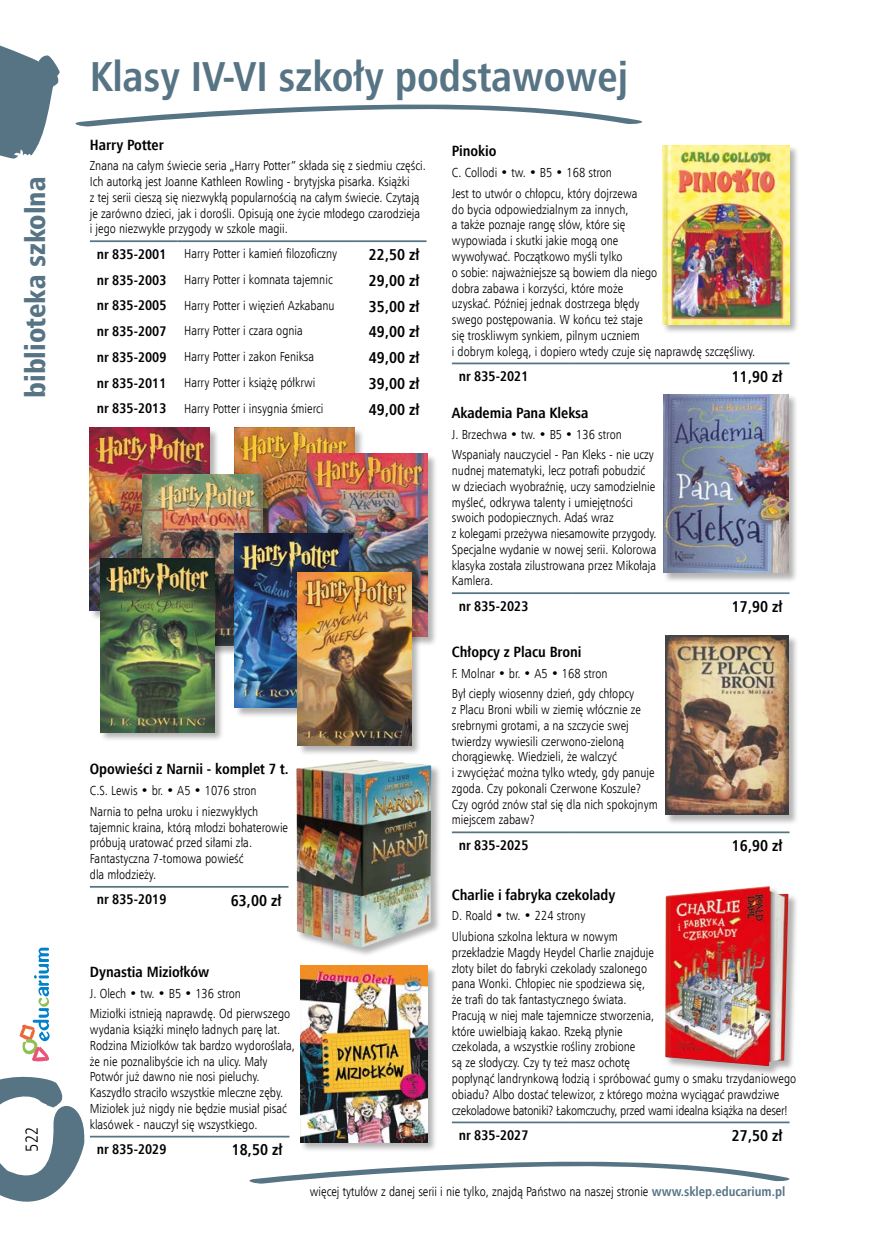
<style>
.page{position:relative;width:869px;height:1241px;background:#fff}
.page>*{position:absolute;margin:0;border:0;box-sizing:border-box;transform-origin:0 0}
.t1{font:700 42px "Humnst 777 Cn EU";color:#577485}
.t2{font:28px "Humnst 777 Blk Cn EU";color:#577485}
.t3{font:17.5px "Humnst 777 Lt Cn EU";color:#000}
.t4{font:700 15.75px "Humnst 777 Cn EU";color:#000}
.t5{font:700 14.88px "Humnst 777 Cn EU";color:#000}
.t6{font:700 14px "Humnst 777 Cn EU";color:#000}
.t7{font:13.12px/15.8px "Humnst 777 Lt Cn EU";color:#000}
.s1{font-family:"Humnst 777 Cn EU";font-weight:700;color:#577485}
</style>
<div class="page">
<svg style="left:0;top:45px;width:60px;height:114px"></svg>
<svg style="left:0;top:947px;width:85px;height:255px"></svg>
<svg style="left:249px;top:1161px;width:541px;height:23px"></svg>
<hr style="left:90px;top:885px;width:119px;height:2px;background:#577485">
<hr style="left:209px;top:885px;width:79px;height:2px;background:#577485">
<hr style="left:451px;top:362px;width:119px;height:2px;background:#577485">
<hr style="left:570px;top:362px;width:219px;height:2px;background:#577485">
<hr style="left:451px;top:592px;width:119px;height:2px;background:#577485">
<hr style="left:570px;top:592px;width:219px;height:2px;background:#577485">
<hr style="left:451px;top:831px;width:119px;height:2px;background:#577485">
<hr style="left:570px;top:831px;width:219px;height:2px;background:#577485">
<hr style="left:451px;top:1121px;width:119px;height:2px;background:#577485">
<hr style="left:570px;top:1121px;width:219px;height:2px;background:#577485">
<hr style="left:90px;top:1135px;width:119px;height:2px;background:#577485">
<hr style="left:209px;top:1135px;width:80px;height:2px;background:#577485">
<div style="left:661px;top:145px;width:138px;height:189px;background:#000;opacity:.3"></div>
<img style="left:662px;top:145px;width:127px;height:179px">
<div style="left:662px;top:393px;width:135px;height:189px;background:#000;opacity:.3"></div>
<img style="left:663px;top:394px;width:125px;height:178px">
<div style="left:664px;top:634px;width:134px;height:191px;background:#000;opacity:.3"></div>
<img style="left:665px;top:635px;width:123px;height:179px">
<div style="left:664px;top:885px;width:134px;height:191px;background:#000;opacity:.3"></div>
<img style="left:664px;top:885px;width:124px;height:180px">
<div style="left:299px;top:965px;width:138px;height:187px;background:#000;opacity:.3"></div>
<img style="left:300px;top:965px;width:127px;height:177px">
<hr style="left:90px;top:240px;width:87px;height:2px;background:#577485">
<hr style="left:177px;top:240px;width:176px;height:2px;background:#577485">
<hr style="left:353px;top:240px;width:73px;height:2px;background:#577485">
<img style="left:235px;top:428px;width:119px;height:104px">
<div style="left:307px;top:453px;width:130px;height:194px;background:#000;opacity:.3"></div>
<img style="left:307px;top:454px;width:120px;height:182px">
<div style="left:89px;top:427px;width:131px;height:193px;background:#000;opacity:.3"></div>
<img style="left:90px;top:428px;width:119px;height:182px">
<svg style="left:75px;top:104px;width:567px;height:23px"></svg>
<div style="left:142px;top:473px;width:130px;height:182px;background:#000;opacity:.3"></div>
<img style="left:142px;top:474px;width:120px;height:171px">
<div style="left:234px;top:532px;width:124px;height:185px;background:#000;opacity:.3"></div>
<img style="left:235px;top:533px;width:113px;height:174px">
<div style="left:297px;top:572px;width:124px;height:183px;background:#000;opacity:.3"></div>
<img style="left:297px;top:572px;width:114px;height:173px">
<div style="left:100px;top:557px;width:124px;height:185px;background:#000;opacity:.3"></div>
<img style="left:100px;top:558px;width:114px;height:174px">
<div style="left:296px;top:759px;width:145px;height:198px;background:#000;opacity:.3"></div>
<img style="left:296px;top:759px;width:135px;height:188px">
<h2 class="t2" style="left:17px;top:398px;width:223px;rotate:-90deg">biblioteka szkolna</h2>
<h3 class="t3" style="left:21px;top:1151px;width:27px;rotate:-90deg">522</h3>
<h1 class="t1" style="left:90px;top:50px;width:539px">Klasy IV-VI szkoły podstawowej</h1>
<p class="t5" style="left:90px;top:135px;width:75px">Harry Potter</p>
<p class="t7" style="left:90px;top:158px;width:337px">Znana na całym świecie seria „Harry Potter” składa się z siedmiu części.<br>Ich autorką jest Joanne Kathleen Rowling - brytyjska pisarka. Książki<br>z tej serii cieszą się niezwykłą popularnością na całym świecie. Czytają je zarówno dzieci, jak i dorośli. Opisują one życie młodego czarodzieja i jego niezwykłe przygody w szkole magii.</p>
<p class="t6" style="left:97px;top:245px;width:71px">nr 835-2001</p>
<p class="t7" style="left:184px;top:245px;width:154px">Harry Potter i kamień filozoficzny</p>
<p class="t4" style="left:369px;top:244px;width:52px">22,50 zł</p>
<p class="t6" style="left:97px;top:271px;width:71px">nr 835-2003</p>
<p class="t7" style="left:184px;top:271px;width:150px">Harry Potter i komnata tajemnic</p>
<p class="t4" style="left:369px;top:270px;width:52px">29,00 zł</p>
<p class="t6" style="left:97px;top:296px;width:71px">nr 835-2005</p>
<p class="t7" style="left:184px;top:297px;width:152px">Harry Potter i więzień Azkabanu</p>
<p class="t4" style="left:369px;top:296px;width:52px">35,00 zł</p>
<p class="t6" style="left:97px;top:322px;width:71px">nr 835-2007</p>
<p class="t7" style="left:184px;top:323px;width:120px">Harry Potter i czara ognia</p>
<p class="t4" style="left:369px;top:322px;width:52px">49,00 zł</p>
<p class="t6" style="left:97px;top:348px;width:71px">nr 835-2009</p>
<p class="t7" style="left:184px;top:348px;width:131px">Harry Potter i zakon Feniksa</p>
<p class="t4" style="left:369px;top:348px;width:52px">49,00 zł</p>
<p class="t6" style="left:97px;top:374px;width:71px">nr 835-2011</p>
<p class="t7" style="left:184px;top:374px;width:133px">Harry Potter i książę półkrwi</p>
<p class="t4" style="left:369px;top:373px;width:52px">39,00 zł</p>
<p class="t6" style="left:97px;top:400px;width:71px">nr 835-2013</p>
<p class="t7" style="left:184px;top:400px;width:141px">Harry Potter i insygnia śmierci</p>
<p class="t4" style="left:369px;top:399px;width:52px">49,00 zł</p>
<p class="t5" style="left:90px;top:759px;width:200px">Opowieści z Narnii - komplet 7 t.</p>
<p class="t7" style="left:90px;top:780px;width:170px;line-height:20.7px">C.S. Lewis • br. • A5 • 1076 stron<br>Narnia to pełna uroku i niezwykłych</p>
<p class="t7" style="left:90px;top:819px;width:200px">tajemnic kraina, którą młodzi bohaterowie próbują uratować przed siłami zła.<br>Fantastyczna 7-tomowa powieść<br>dla młodzieży.</p>
<p class="t6" style="left:97px;top:890px;width:71px">nr 835-2019</p>
<p class="t4" style="left:231px;top:890px;width:52px">63,00 zł</p>
<p class="t5" style="left:90px;top:962px;width:121px">Dynastia Miziołków</p>
<p class="t7" style="left:90px;top:982px;width:202px;line-height:20.7px">J. Olech • tw. • B5 • 136 stron<br>Miziołki istnieją naprawdę. Od pierwszego</p>
<p class="t7" style="left:90px;top:1021px;width:206px">wydania książki minęło ładnych parę lat.<br>Rodzina Miziołków tak bardzo wydoroślała, że nie poznalibyście ich na ulicy. Mały Potwór już dawno nie nosi pieluchy.<br>Kaszydło straciło wszystkie mleczne zęby.<br>Miziołek już nigdy nie będzie musiał pisać klasówek - nauczył się wszystkiego.</p>
<p class="t6" style="left:97px;top:1140px;width:71px">nr 835-2029</p>
<p class="t4" style="left:232px;top:1139px;width:52px">18,50 zł</p>
<p class="t5" style="left:451px;top:142px;width:46px">Pinokio</p>
<p class="t7" style="left:451px;top:162px;width:187px;line-height:20.7px">C. Collodi • tw. • B5 • 168 stron<br>Jest to utwór o chłopcu, który dojrzewa</p>
<p class="t7" style="left:451px;top:201px;width:305px">do bycia odpowiedzialnym za innych,<br>a także poznaje rangę słów, które się<br>wypowiada i skutki jakie mogą one<br>wywoływać. Początkowo myśli tylko<br>o sobie: najważniejsze są bowiem dla niego<br>dobra zabawa i korzyści, które może<br>uzyskać. Później jednak dostrzega błędy<br>swego postępowania. W końcu też staje<br>się troskliwym synkiem, pilnym uczniem<br>i dobrym kolegą, i dopiero wtedy czuje się naprawdę szczęśliwy.</p>
<p class="t6" style="left:458px;top:367px;width:71px">nr 835-2021</p>
<p class="t4" style="left:731px;top:367px;width:52px">11,90 zł</p>
<p class="t5" style="left:451px;top:403px;width:138px">Akademia Pana Kleksa</p>
<p class="t7" style="left:451px;top:423px;width:204px;line-height:20.7px">J. Brzechwa • tw. • B5 • 136 stron<br>Wspaniały nauczyciel - Pan Kleks - nie uczy</p>
<p class="t7" style="left:451px;top:462px;width:206px">nudnej matematyki, lecz potrafi pobudzić w dzieciach wyobraźnię, uczy samodzielnie myśleć, odkrywa talenty i umiejętności swoich podopiecznych. Adaś wraz<br>z kolegami przeżywa niesamowite przygody.<br>Specjalne wydanie w nowej serii. Kolorowa klasyka została zilustrowana przez Mikołaja Kamlera.</p>
<p class="t6" style="left:458px;top:597px;width:71px">nr 835-2023</p>
<p class="t4" style="left:731px;top:596px;width:52px">17,90 zł</p>
<p class="t5" style="left:451px;top:642px;width:131px">Chłopcy z Placu Broni</p>
<p class="t7" style="left:451px;top:662px;width:184px;line-height:20.7px">F. Molnar • br. • A5 • 168 stron<br>Był ciepły wiosenny dzień, gdy chłopcy</p>
<p class="t7" style="left:451px;top:701px;width:207px">z Placu Broni wbili w ziemię włócznie ze srebrnymi grotami, a na szczycie swej twierdzy wywiesili czerwono-zieloną chorągiewkę. Wiedzieli, że walczyć<br>i zwyciężać można tylko wtedy, gdy panuje zgoda. Czy pokonali Czerwone Koszule?<br>Czy ogród znów stał się dla nich spokojnym miejscem zabaw?</p>
<p class="t6" style="left:458px;top:836px;width:71px">nr 835-2025</p>
<p class="t4" style="left:731px;top:835px;width:52px">16,90 zł</p>
<p class="t5" style="left:451px;top:885px;width:165px">Charlie i fabryka czekolady</p>
<p class="t7" style="left:451px;top:905px;width:167px;line-height:20.7px">D. Roald • tw. • 224 strony<br>Ulubiona szkolna lektura w nowym</p>
<p class="t7" style="left:451px;top:944px;width:346px">przekładzie Magdy Heydel Charlie znajduje<br>złoty bilet do fabryki czekolady szalonego<br>pana Wonki. Chłopiec nie spodziewa się,<br>że trafi do tak fantastycznego świata.<br>Pracują w niej małe tajemnicze stworzenia,<br>które uwielbiają kakao. Rzeką płynie<br>czekolada, a wszystkie rośliny zrobione<br>są ze słodyczy. Czy ty też masz ochotę<br>popłynąć landrynkową łodzią i spróbować gumy o smaku trzydaniowego obiadu? Albo dostać telewizor, z którego można wyciągać prawdziwe czekoladowe batoniki? Łakomczuchy, przed wami idealna książka na deser!</p>
<p class="t6" style="left:458px;top:1125px;width:71px">nr 835-2027</p>
<p class="t4" style="left:731px;top:1125px;width:52px">27,50 zł</p>
<p class="t7" style="left:309px;top:1183px;width:477px">więcej tytułów z danej serii i nie tylko, znajdą Państwo na naszej stronie <span class="s1">www.sklep.educarium.pl</span></p>
</div>
